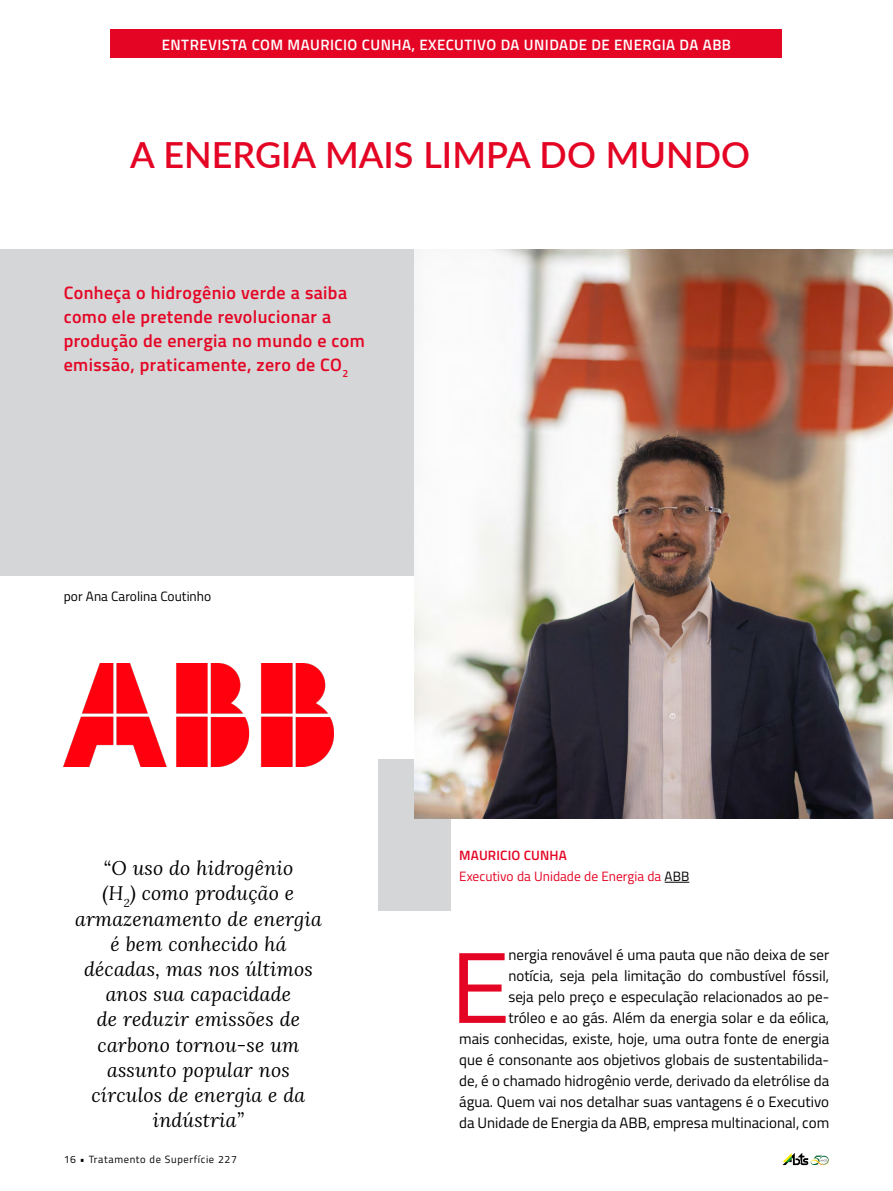
<style>
.page{position:relative;width:893px;height:1191px;background:#fff}
.page>*{position:absolute;margin:0;border:0;box-sizing:border-box;transform-origin:0 0}
.t1{font:100.95px "Aileron";color:#e40524}
.t2{font:600 36px "Lato";color:#e40524}
.t3{font:italic 19.5px/25.2px "Lora";letter-spacing:.01em;color:#000;text-align:center}
.t4{font:600 18px/24px "Titillium";letter-spacing:.02em;color:#e40524}
.t5{font:15px/21px "Titillium";color:#000;text-align:right}
.t6{font:600 15px "Titillium";letter-spacing:.03em;color:#fff}
.t7{font:13.5px/21px "Titillium";color:#e40524}
.t8{font:13.5px "Titillium";color:#000}
.t9{font:10.5px "Titillium";letter-spacing:.06em;color:#000}
.s1{font-weight:600}
.s2{color:#000}
</style>
<div class="page">
<div style="left:111px;top:30px;width:671px;height:28px;background:#e40524"></div>
<div style="left:0;top:249px;width:429px;height:326px;background:#d5d6d8"></div>
<div style="left:378px;top:759px;width:73px;height:151px;background:#d5d6d8"></div>
<img style="left:415px;top:249px;width:478px;height:569px">
<svg style="left:665px;top:882px;width:24px;height:1px"></svg>
<img style="left:64px;top:664px;width:269px;height:103px">
<svg style="left:782px;top:1152px;width:47px;height:13px"></svg>
<p class="t6" style="left:162px;top:33px;width:571px">ENTREVISTA COM MAURICIO CUNHA, EXECUTIVO DA UNIDADE DE ENERGIA DA ABB</p>
<h2 class="t2" style="left:130px;top:129px;width:622px">A ENERGIA MAIS LIMPA DO MUNDO</h2>
<p class="t4" style="left:64px;top:279px;width:303px">Conheça o hidrogênio verde a saiba como ele pretende revolucionar a produção de energia no mundo e com emissão, praticamente, zero de CO<sub>2</sub></p>
<p class="t8" style="left:64px;top:586px;width:149px">por Ana Carolina Coutinho</p>
<h3 class="t3" style="left:75px;top:855px;width:248px">“O uso do hidrogênio<br>(H<sub>2</sub>) como produção e armazenamento de energia é bem conhecido há décadas, mas nos últimos anos sua capacidade<br>de reduzir emissões de carbono tornou-se um assunto popular nos círculos de energia e da indústria”</h3>
<p class="t9" style="left:64px;top:1151px;width:175px">16 • Tratamento de Superfície 227</p>
<p class="t7" style="left:459px;top:844px;width:232px"><span class="s1">MAURICIO CUNHA<br></span>Executivo da Unidade de Energia da <span class="s2">ABB</span></p>
<p class="t5" style="left:459px;top:943px;width:371px">nergia renovável é uma pauta que não deixa de ser<br>notícia, seja pela limitação do combustível fóssil,<br>seja pelo preço e especulação relacionados ao pe-<br>tróleo e ao gás. Além da energia solar e da eólica,<br>mais conhecidas, existe, hoje, uma outra fonte de energia que é consonante aos objetivos globais de sustentabilida&shy;de, é o chamado hidrogênio verde, derivado da eletrólise da água. Quem vai nos detalhar suas vantagens é o Executivo da Unidade de Energia da ABB, empresa multinacional, com</p>
<h1 class="t1" style="left:449px;top:932px;width:61px">E</h1>
</div>
